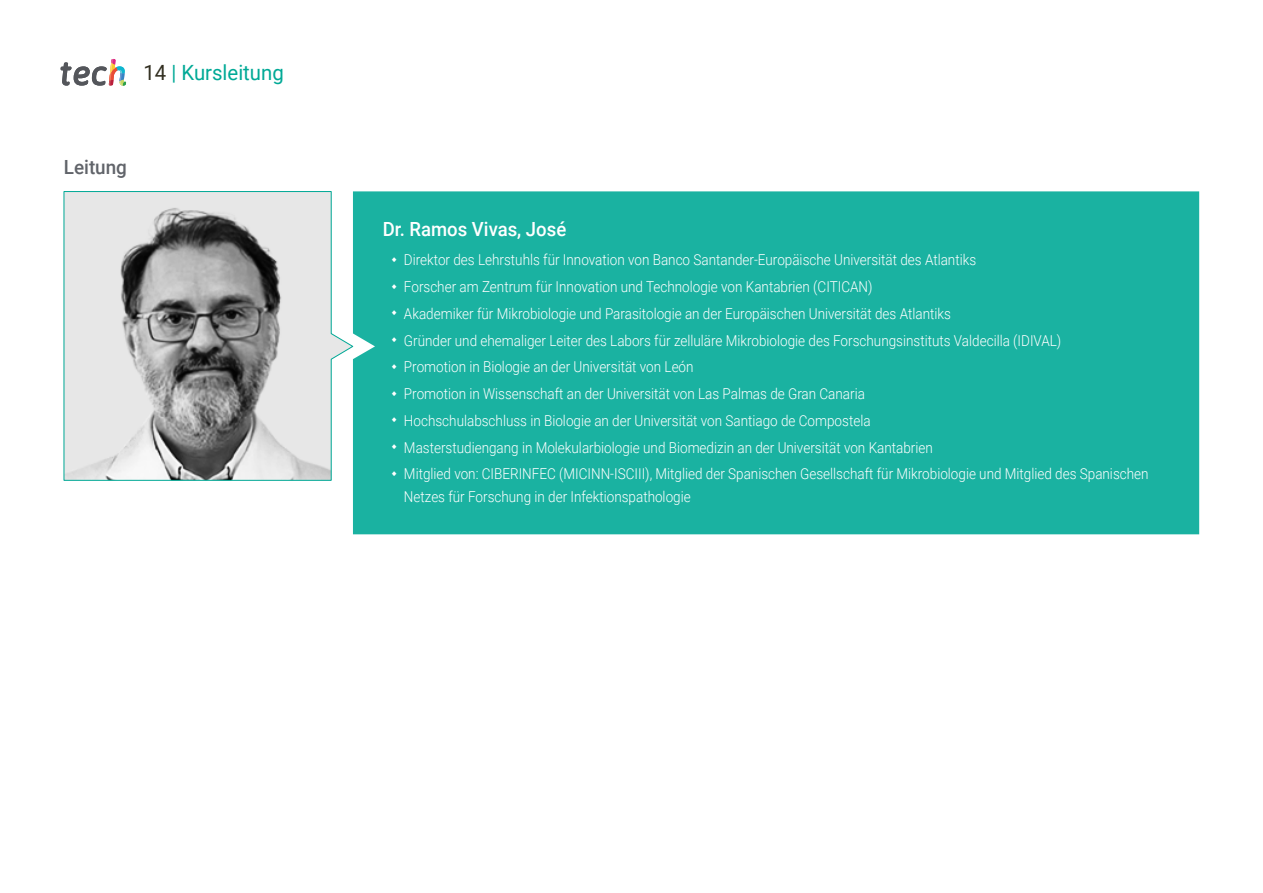
<style>
.page{position:relative;width:1263px;height:893px;background:#fff}
.page>*{position:absolute;margin:0;border:0;box-sizing:border-box;transform-origin:0 0}
.t1{font:21px "Roboto";color:#00a996}
.t2{font:500 19.5px "Roboto";color:#fff;scale:.95 1}
.t3{font:500 19.5px "Roboto";color:#61646a}
.t4{font:300 15px/26.7px "Roboto";color:#fff;scale:.9 1}
.s1{color:#312e20}
</style>
<div class="page">
<div style="left:353px;top:191px;width:846px;height:343px;background:#1ab2a1"></div>
<svg style="left:64px;top:191px;width:289px;height:290px;background:#bcbebd"></svg>
<svg style="left:61px;top:59px;width:65px;height:27px"></svg>
<svg style="left:392px;top:257px;width:5px;height:5px"></svg>
<svg style="left:392px;top:284px;width:5px;height:5px"></svg>
<svg style="left:392px;top:310px;width:5px;height:5px"></svg>
<svg style="left:392px;top:337px;width:5px;height:5px"></svg>
<svg style="left:392px;top:364px;width:5px;height:5px"></svg>
<svg style="left:392px;top:391px;width:5px;height:5px"></svg>
<svg style="left:392px;top:417px;width:5px;height:5px"></svg>
<svg style="left:392px;top:444px;width:5px;height:5px"></svg>
<svg style="left:392px;top:471px;width:5px;height:5px"></svg>
<h1 class="t1" style="left:144px;top:57px;width:142px"><span class="s1">14</span> | Kursleitung</h1>
<h2 class="t3" style="left:64px;top:154px;width:65px">Leitung</h2>
<h2 class="t2" style="left:383px;top:215px;width:195px">Dr. Ramos Vivas, José</h2>
<p class="t4" style="left:404px;top:246px;width:829px">Direktor des Lehrstuhls für Innovation von Banco Santander-Europäische Universität des Atlantiks<br>Forscher am Zentrum für Innovation und Technologie von Kantabrien (CITICAN)<br>Akademiker für Mikrobiologie und Parasitologie an der Europäischen Universität des Atlantiks<br>Gründer und ehemaliger Leiter des Labors für zelluläre Mikrobiologie des Forschungsinstituts Valdecilla (IDIVAL)<br>Promotion in Biologie an der Universität von León<br>Promotion in Wissenschaft an der Universität von Las Palmas de Gran Canaria<br>Hochschulabschluss in Biologie an der Universität von Santiago de Compostela<br>Masterstudiengang in Molekularbiologie und Biomedizin an der Universität von Kantabrien<br>Mitglied von: CIBERINFEC (MICINN-ISCIII), Mitglied der Spanischen Gesellschaft für Mikrobiologie und Mitglied des Spanischen</p>
<p class="t4" style="left:404px;top:483px;width:320px">Netzes für Forschung in der Infektionspathologie</p>
</div>
